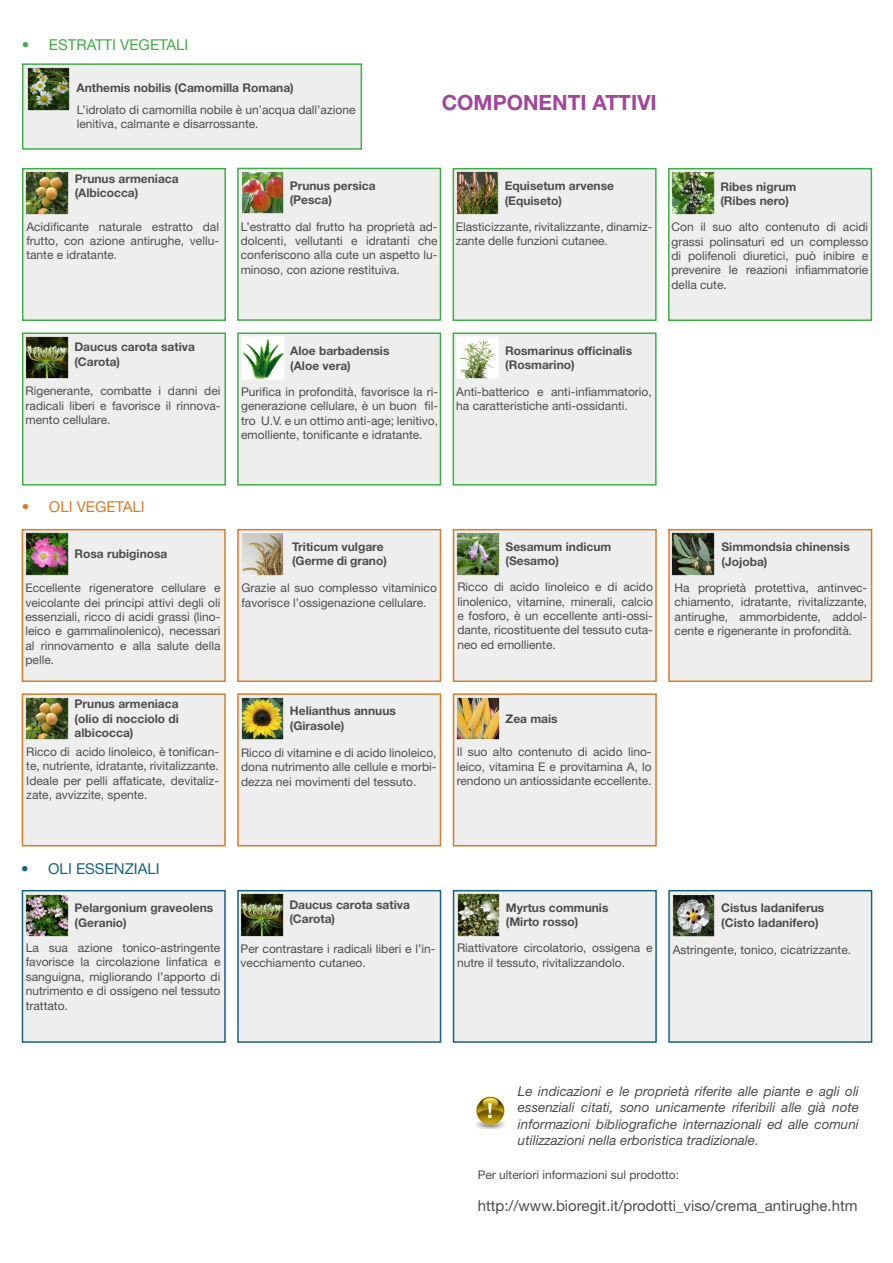
<style>
.page{position:relative;width:893px;height:1263px;background:#fff}
.page>*{position:absolute;margin:0;border:0;box-sizing:border-box;transform-origin:0 0}
.t1{font:700 21px "Helvetica Neue LT Std";color:#a3469a}
.t2{font:700 21px "Helvetica Neue LT Std";color:#fff}
.t3{font:15px "Helvetica Neue LT Std";color:#4d4d4f}
.t4{font:15px "Helvetica Neue LT Std";color:#41ad49}
.t5{font:15px "Helvetica Neue LT Std";color:#166280}
.t6{font:15px "Helvetica Neue LT Std";color:#d77d2a}
.t7{font:italic 13.5px/16.2px "Helvetica Neue LT Std";color:#4d4d4f;text-align:justify}
.t8{font:12px/14.4px "Helvetica Neue LT Std";color:#4d4d4f;text-align:justify}
.t9{font:700 12px/14.4px "Helvetica Neue LT Std";color:#4d4d4f}
</style>
<div class="page">
<img style="left:475px;top:1096px;width:30px;height:32px">
<div style="left:453px;top:529px;width:204px;height:153px;background:#eee;border:2px solid #d77d2a"></div>
<img style="left:457px;top:532px;width:42px;height:43px">
<div style="left:237px;top:529px;width:204px;height:153px;background:#eee;border:2px solid #d77d2a"></div>
<img style="left:242px;top:533px;width:42px;height:42px">
<div style="left:668px;top:529px;width:204px;height:153px;background:#eee;border:2px solid #d77d2a"></div>
<img style="left:672px;top:533px;width:42px;height:42px">
<div style="left:22px;top:529px;width:204px;height:153px;background:#eee;border:2px solid #d77d2a"></div>
<img style="left:26px;top:533px;width:42px;height:42px">
<div style="left:22px;top:693px;width:204px;height:153px;background:#eee;border:2px solid #d77d2a"></div>
<img style="left:26px;top:697px;width:42px;height:42px">
<div style="left:453px;top:693px;width:204px;height:153px;background:#eee;border:2px solid #d77d2a"></div>
<img style="left:457px;top:697px;width:42px;height:42px">
<div style="left:237px;top:693px;width:204px;height:153px;background:#eee;border:2px solid #d77d2a"></div>
<img style="left:241px;top:697px;width:42px;height:43px">
<div style="left:22px;top:63px;width:340px;height:87px;background:#eee;border:2px solid #41ad49"></div>
<img style="left:27px;top:68px;width:43px;height:42px">
<div style="left:453px;top:332px;width:204px;height:154px;background:#eee;border:2px solid #41ad49"></div>
<img style="left:456px;top:336px;width:43px;height:43px">
<div style="left:22px;top:168px;width:204px;height:153px;background:#eee;border:2px solid #41ad49"></div>
<img style="left:26px;top:172px;width:42px;height:42px">
<div style="left:237px;top:168px;width:204px;height:153px;background:#eee;border:2px solid #41ad49"></div>
<img style="left:241px;top:171px;width:43px;height:43px">
<div style="left:453px;top:168px;width:204px;height:153px;background:#eee;border:2px solid #41ad49"></div>
<img style="left:456px;top:172px;width:43px;height:42px">
<div style="left:668px;top:168px;width:204px;height:153px;background:#eee;border:2px solid #41ad49"></div>
<img style="left:672px;top:172px;width:42px;height:42px">
<div style="left:237px;top:332px;width:204px;height:154px;background:#eee;border:2px solid #41ad49"></div>
<img style="left:242px;top:337px;width:42px;height:42px">
<div style="left:22px;top:332px;width:204px;height:154px;background:#eee;border:2px solid #41ad49"></div>
<img style="left:26px;top:336px;width:42px;height:42px">
<div style="left:22px;top:890px;width:204px;height:153px;background:#eee;border:2px solid #166280"></div>
<img style="left:26px;top:894px;width:42px;height:42px">
<div style="left:237px;top:890px;width:204px;height:153px;background:#eee;border:2px solid #166280"></div>
<img style="left:241px;top:894px;width:42px;height:42px">
<div style="left:453px;top:890px;width:204px;height:153px;background:#eee;border:2px solid #166280"></div>
<img style="left:457px;top:894px;width:42px;height:42px">
<div style="left:668px;top:890px;width:204px;height:153px;background:#eee;border:2px solid #166280"></div>
<img style="left:672px;top:894px;width:43px;height:42px">
<p class="t4" style="left:22px;top:35px;width:168px">• ESTRATTI VEGETALI</p>
<p class="t9" style="left:76px;top:80px;width:219px">Anthemis nobilis (Camomilla Romana)</p>
<p class="t8" style="left:77px;top:102px;width:280px">L’idrolato di camomilla nobile è un’acqua dall’azione lenitiva, calmante e disarrossante.</p>
<h1 class="t1" style="left:442px;top:90px;width:216px">COMPONENTI ATTIVI</h1>
<p class="t9" style="left:75px;top:171px;width:105px">Prunus armeniaca (Albicocca)</p>
<p class="t8" style="left:26px;top:219px;width:194px">Acidificante naturale estratto dal frutto, con azione antirughe, vellu&shy;tante e idratante.</p>
<p class="t8" style="left:241px;top:219px;width:198px">L’estratto dal frutto ha proprietà ad&shy;dolcenti, vellutanti e idratanti che conferiscono alla cute un aspetto lu&shy;minoso, con azione restituiva.</p>
<p class="t9" style="left:290px;top:178px;width:88px">Prunus persica (Pesca)</p>
<p class="t9" style="left:505px;top:179px;width:111px">Equisetum arvense (Equiseto)</p>
<p class="t8" style="left:456px;top:219px;width:198px">Elasticizzante, rivitalizzante, dinamiz&shy;zante delle funzioni cutanee.</p>
<p class="t9" style="left:720px;top:179px;width:77px">Ribes nigrum (Ribes nero)</p>
<p class="t8" style="left:671px;top:220px;width:198px">Con il suo alto contenuto di acidi grassi polinsaturi ed un complesso di polifenoli diuretici, può inibire e prevenire le reazioni infiammatorie della cute.</p>
<p class="t9" style="left:74px;top:340px;width:122px">Daucus carota sativa (Carota)</p>
<p class="t8" style="left:26px;top:384px;width:196px">Rigenerante, combatte i danni dei radicali liberi e favorisce il rinnova&shy;mento cellulare.</p>
<p class="t9" style="left:290px;top:343px;width:101px">Aloe barbadensis (Aloe vera)</p>
<p class="t8" style="left:241px;top:384px;width:198px">Purifica in profondità, favorisce la ri&shy;generazione cellulare, è un buon fil&shy;tro U.V. e un ottimo anti-age; lenitivo, emolliente, tonificante e idratante.</p>
<p class="t9" style="left:505px;top:343px;width:129px">Rosmarinus officinalis (Rosmarino)</p>
<p class="t8" style="left:456px;top:384px;width:197px">Anti-batterico e anti-infiammatorio, ha caratteristiche anti-ossidanti.</p>
<p class="t6" style="left:22px;top:498px;width:124px">• OLI VEGETALI</p>
<p class="t9" style="left:74px;top:547px;width:95px">Rosa rubiginosa</p>
<p class="t8" style="left:26px;top:581px;width:196px">Eccellente rigeneratore cellulare e veicolante dei principi attivi degli oli essenziali, ricco di acidi grassi (lino&shy;leico e gammalinolenico), necessari al rinnovamento e alla salute della pelle.</p>
<p class="t9" style="left:75px;top:696px;width:106px;text-align:justify">Prunus armeniaca (olio di nocciolo di albicocca)</p>
<p class="t8" style="left:26px;top:744px;width:194px">Ricco di acido linoleico, è tonifican&shy;te, nutriente, idratante, rivitalizzante.<br>Ideale per pelli affaticate, devitaliz&shy;zate, avvizzite, spente.</p>
<p class="t9" style="left:292px;top:539px;width:96px">Triticum vulgare (Germe di grano)</p>
<p class="t8" style="left:241px;top:581px;width:197px">Grazie al suo complesso vitaminico favorisce l’ossigenazione cellulare.</p>
<p class="t9" style="left:506px;top:539px;width:107px">Sesamum indicum (Sesamo)</p>
<p class="t8" style="left:457px;top:580px;width:197px">Ricco di acido linoleico e di acido linolenico, vitamine, minerali, calcio e fosforo, è un eccellente anti-ossi&shy;dante, ricostituente del tessuto cuta&shy;neo ed emolliente.</p>
<p class="t9" style="left:290px;top:704px;width:108px">Helianthus annuus (Girasole)</p>
<p class="t8" style="left:241px;top:745px;width:197px">Ricco di vitamine e di acido linoleico, dona nutrimento alle cellule e morbi&shy;dezza nei movimenti del tessuto.</p>
<p class="t9" style="left:506px;top:711px;width:54px">Zea mais</p>
<p class="t8" style="left:457px;top:745px;width:196px">Il suo alto contenuto di acido lino&shy;leico, vitamina E e provitamina A, lo rendono un antiossidante eccellente.</p>
<p class="t9" style="left:721px;top:539px;width:130px">Simmondsia chinensis (Jojoba)</p>
<p class="t8" style="left:674px;top:580px;width:194px">Ha proprietà protettiva, antinvec&shy;chiamento, idratante, rivitalizzante, antirughe, ammorbidente, addol&shy;cente e rigenerante in profondità.</p>
<p class="t5" style="left:21px;top:859px;width:140px">• OLI ESSENZIALI</p>
<p class="t9" style="left:75px;top:901px;width:140px">Pelargonium graveolens (Geranio)</p>
<p class="t8" style="left:26px;top:940px;width:196px">La sua azione tonico-astringente favorisce la circolazione linfatica e sanguigna, migliorando l’apporto di nutrimento e di ossigeno nel tessuto trattato.</p>
<p class="t9" style="left:289px;top:897px;width:122px">Daucus carota sativa (Carota)</p>
<p class="t8" style="left:241px;top:941px;width:196px">Per contrastare i radicali liberi e l’in&shy;vecchiamento cutaneo.</p>
<p class="t9" style="left:506px;top:900px;width:104px">Myrtus communis (Mirto rosso)</p>
<p class="t8" style="left:457px;top:940px;width:197px">Riattivatore circolatorio, ossigena e nutre il tessuto, rivitalizzandolo.</p>
<p class="t9" style="left:721px;top:901px;width:105px">Cistus ladaniferus (Cisto ladanifero)</p>
<p class="t8" style="left:673px;top:942px;width:180px">Astringente, tonico, cicatrizzante.</p>
<p class="t7" style="left:518px;top:1083px;width:343px">Le indicazioni e le proprietà riferite alle piante e agli oli essenziali citati, sono unicamente riferibili alle già note informazioni bibliografiche internazionali ed alle comuni utilizzazioni nella erboristica tradizionale.</p>
<p class="t8" style="left:478px;top:1167px;width:203px">Per ulteriori informazioni sul prodotto:</p>
<p class="t3" style="left:478px;top:1196px;width:381px">http://www.bioregit.it/prodotti_viso/crema_antirughe.htm</p>
<h1 class="t2" style="left:487px;top:1097px;width:7px">!</h1>
</div>
